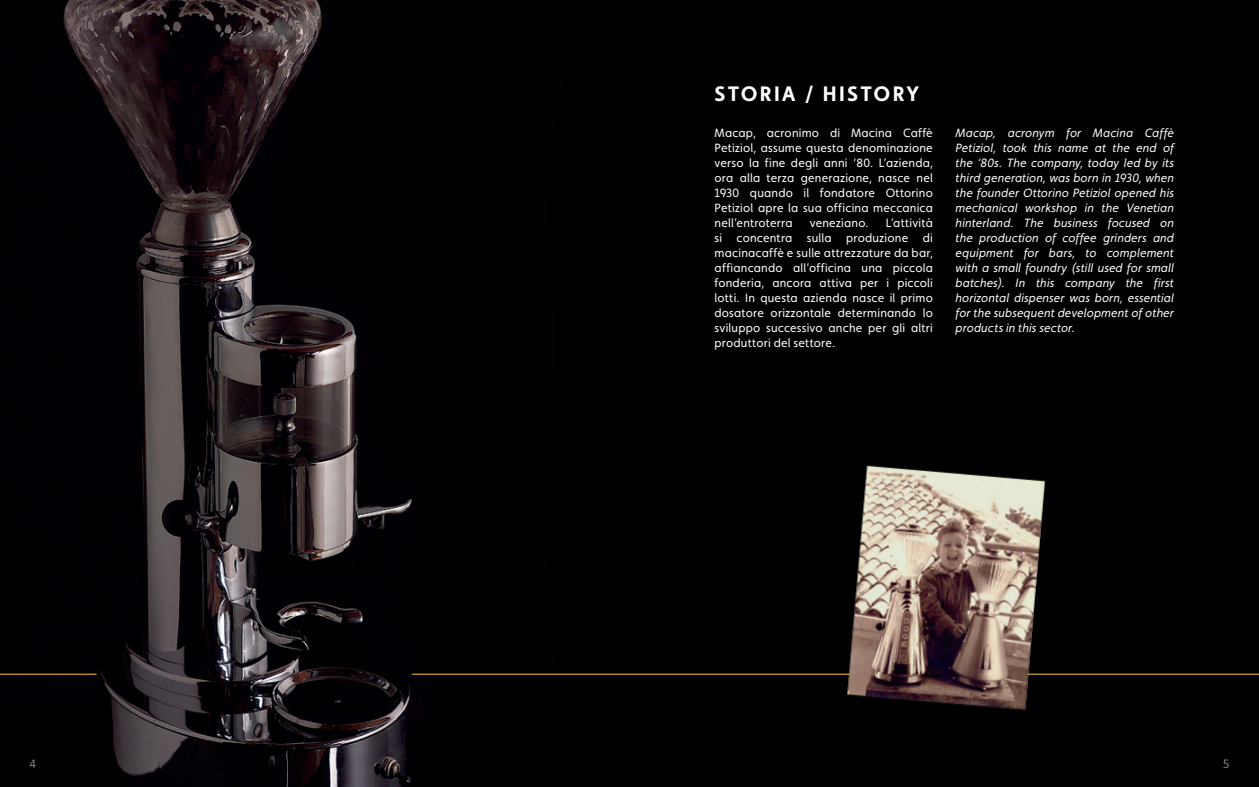
<style>
.page{position:relative;width:1259px;height:787px;background:#fff}
.page>*{position:absolute;margin:0;border:0;box-sizing:border-box;transform-origin:0 0}
.t1{font:700 21px "Faricy New";letter-spacing:.095em;color:#fff}
.t2{font:12px/15px "Faricy New";letter-spacing:.02em;color:#fff;text-align:justify}
.t3{font:italic 12px/15px "Faricy New";letter-spacing:.015em;color:#fff;text-align:justify}
.t4{font:300 12px "Faricy New";color:#a8a9ad}
</style>
<div class="page">
<img style="left:0;top:0;width:1259px;height:787px">
<hr style="left:412px;top:673px;width:847px;height:2px;background:#a9891e">
<img style="left:838px;top:457px;width:216px;height:262px">
<hr style="left:0;top:673px;width:97px;height:2px;background:#a9891e">
<h1 class="t1" style="left:714px;top:81px;width:206px">STORIA / HISTORY</h1>
<p class="t2" style="left:714px;top:125px;width:220px">Macap, acronimo di Macina Caffè Petiziol, assume questa denominazione verso la fine degli anni ‘80. L’azienda, ora alla terza generazione, nasce nel 1930 quando il fondatore Ottorino Petiziol apre la sua officina meccanica nell’entroterra</p>
<p class="t2" style="left:714px;top:215px;width:220px;text-indent:171px">L’attività si concentra sulla produzione di macinacaffè e sulle attrezzature da bar, affiancando all’officina una piccola fonderia, ancora attiva per i piccoli lotti. In questa azienda nasce il primo dosatore orizzontale determinando lo sviluppo successivo anche per gli altri produttori del settore.</p>
<p class="t2" style="left:809px;top:215px;width:60px">veneziano.</p>
<p class="t3" style="left:955px;top:125px;width:220px">Macap, acronym for Macina Caffè Petiziol, took this name at the end of the ‘80s. The company, today led by its third generation, was born in 1930, when the founder Ottorino Petiziol opened his mechanical workshop in the Venetian hinterland. The business focused on the production of coffee grinders and equipment for bars, to complement with a small foundry (still used for small batches). In this company the first horizontal dispenser was born, essential for the subsequent development of other products in this sector.</p>
<p class="t4" style="left:30px;top:757px;width:8px">4</p>
<p class="t4" style="left:1223px;top:757px;width:8px">5</p>
</div>
